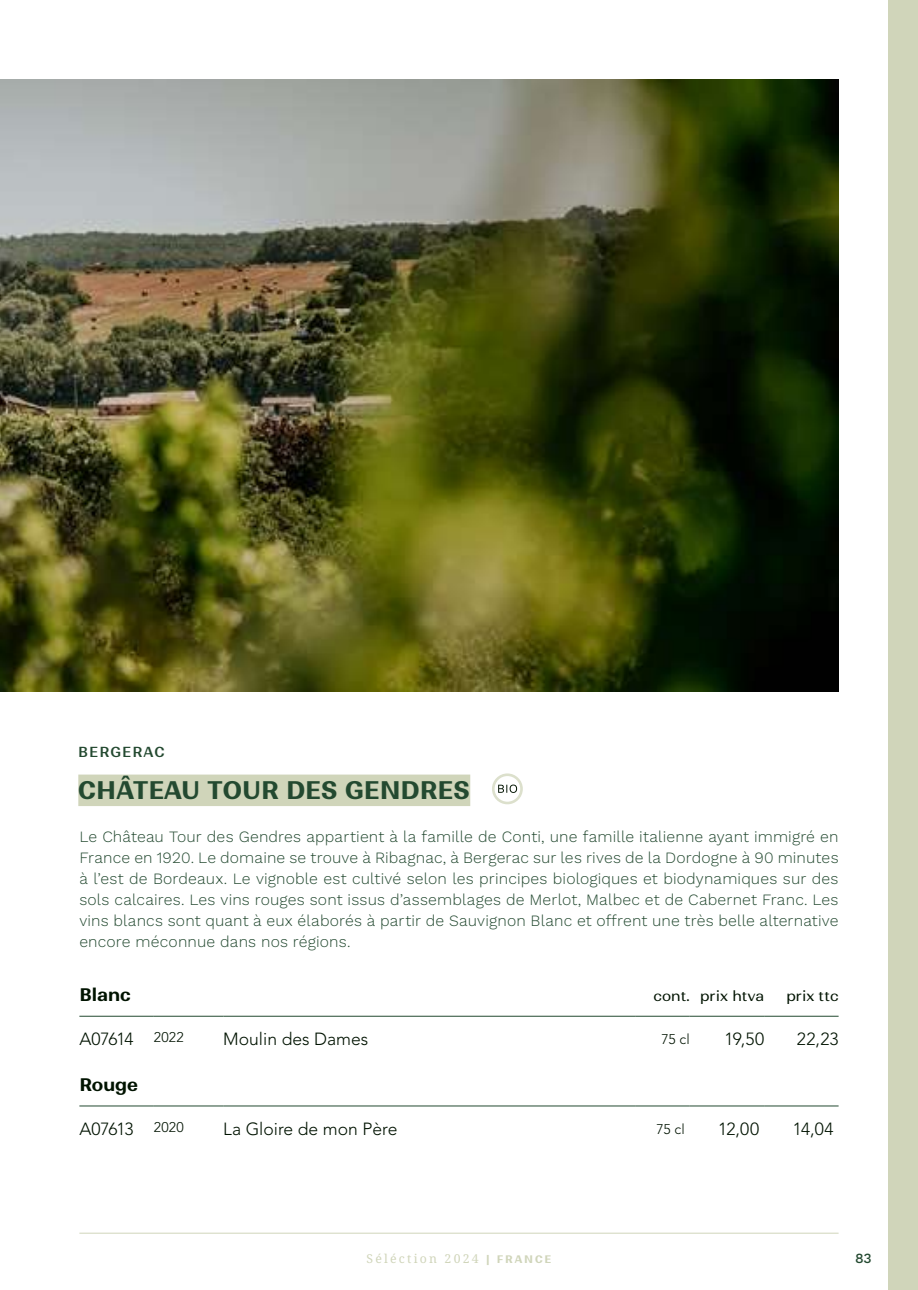
<style>
.page{position:relative;width:918px;height:1290px;background:#fff}
.page>*{position:absolute;margin:0;border:0;box-sizing:border-box;transform-origin:0 0}
.t1{font:700 24.5px "Ranade";color:#234930}
.t2{font:300 17.5px "Avenir LT Std";color:#001300}
.t3{font:700 17.5px "Ranade";color:#001300}
.t4{font:300 15.75px/21px "Work Sans";letter-spacing:.01em;color:#234930;text-align:justify}
.t5{font:14px "Ranade";color:#001300}
.t6{font:300 14px "Avenir LT Std";color:#001300}
.t7{font:500 14px "Ranade";letter-spacing:.075em;color:#234930}
.t8{font:500 14px "Work Sans";color:#234930}
.t9{font:12.25px "Noto Serif";letter-spacing:.18em;color:#d0d5ba}
.s1{font-family:"Ranade";font-weight:700;font-size:10.5px}
</style>
<div class="page">
<div style="left:888px;top:0;width:30px;height:1290px;background:#d0d5ba"></div>
<img style="left:0;top:79px;width:838px;height:612px">
<hr style="left:79px;top:1016px;width:75px;height:1px;background:#234930">
<hr style="left:154px;top:1016px;width:69px;height:1px;background:#234930">
<hr style="left:223px;top:1016px;width:412px;height:1px;background:#234930">
<hr style="left:635px;top:1016px;width:55px;height:1px;background:#234930">
<hr style="left:690px;top:1016px;width:74px;height:1px;background:#234930">
<hr style="left:764px;top:1016px;width:74px;height:1px;background:#234930">
<hr style="left:79px;top:1105px;width:75px;height:1px;background:#234930">
<hr style="left:154px;top:1105px;width:69px;height:1px;background:#234930">
<hr style="left:223px;top:1105px;width:412px;height:1px;background:#234930">
<hr style="left:635px;top:1105px;width:55px;height:1px;background:#234930">
<hr style="left:690px;top:1105px;width:74px;height:1px;background:#234930">
<hr style="left:764px;top:1105px;width:74px;height:1px;background:#234930">
<div style="left:78px;top:774px;width:392px;height:32px;background:#d0d5ba"></div>
<div style="left:492px;top:773px;width:31px;height:31px;border:3px solid #dce0cc;border-radius:50%"></div>
<svg style="left:498px;top:784px;width:19px;height:9px"></svg>
<hr style="left:79px;top:1233px;width:759px;height:1px;background:#d0d5ba">
<p class="t7" style="left:78px;top:743px;width:88px">BERGERAC</p>
<h1 class="t1" style="left:78px;top:775px;width:393px">CHÂTEAU TOUR DES GENDRES</h1>
<p class="t4" style="left:79px;top:825px;width:760px">Le Château Tour des Gendres appartient à la famille de Conti, une famille italienne ayant immigré en France en 1920. Le domaine se trouve à Ribagnac, à Bergerac sur les rives de la Dordogne à 90 minutes à l’est de Bordeaux. Le vignoble est cultivé selon les principes biologiques et biodynamiques sur des sols calcaires. Les vins rouges sont issus d’assemblages de Merlot, Malbec et de Cabernet Franc. Les vins blancs sont quant à eux élaborés à partir de Sauvignon Blanc et offrent une très belle alternative encore méconnue dans nos régions.</p>
<p class="t3" style="left:79px;top:984px;width:53px">Blanc</p>
<p class="t5" style="left:653px;top:987px;width:112px">cont. prix htva</p>
<p class="t5" style="left:786px;top:987px;width:54px">prix ttc</p>
<p class="t2" style="left:79px;top:1028px;width:106px">A07614 <sup>2022</sup></p>
<p class="t2" style="left:223px;top:1028px;width:146px">Moulin des Dames</p>
<p class="t6" style="left:661px;top:1031px;width:30px">75 cl</p>
<p class="t2" style="left:724px;top:1028px;width:41px">19,50</p>
<p class="t2" style="left:797px;top:1028px;width:43px">22,23</p>
<p class="t3" style="left:79px;top:1074px;width:60px">Rouge</p>
<p class="t2" style="left:79px;top:1118px;width:106px">A07613 <sup>2020</sup></p>
<p class="t2" style="left:223px;top:1118px;width:176px">La Gloire de mon Père</p>
<p class="t6" style="left:656px;top:1120px;width:30px">75 cl</p>
<p class="t2" style="left:718px;top:1118px;width:42px">12,00</p>
<p class="t2" style="left:793px;top:1118px;width:42px">14,04</p>
<p class="t9" style="left:366px;top:1250px;width:186px">Séléction 2024 <span class="s1">| FRANCE</span></p>
<p class="t8" style="left:855px;top:1247px;width:18px">83</p>
</div>
